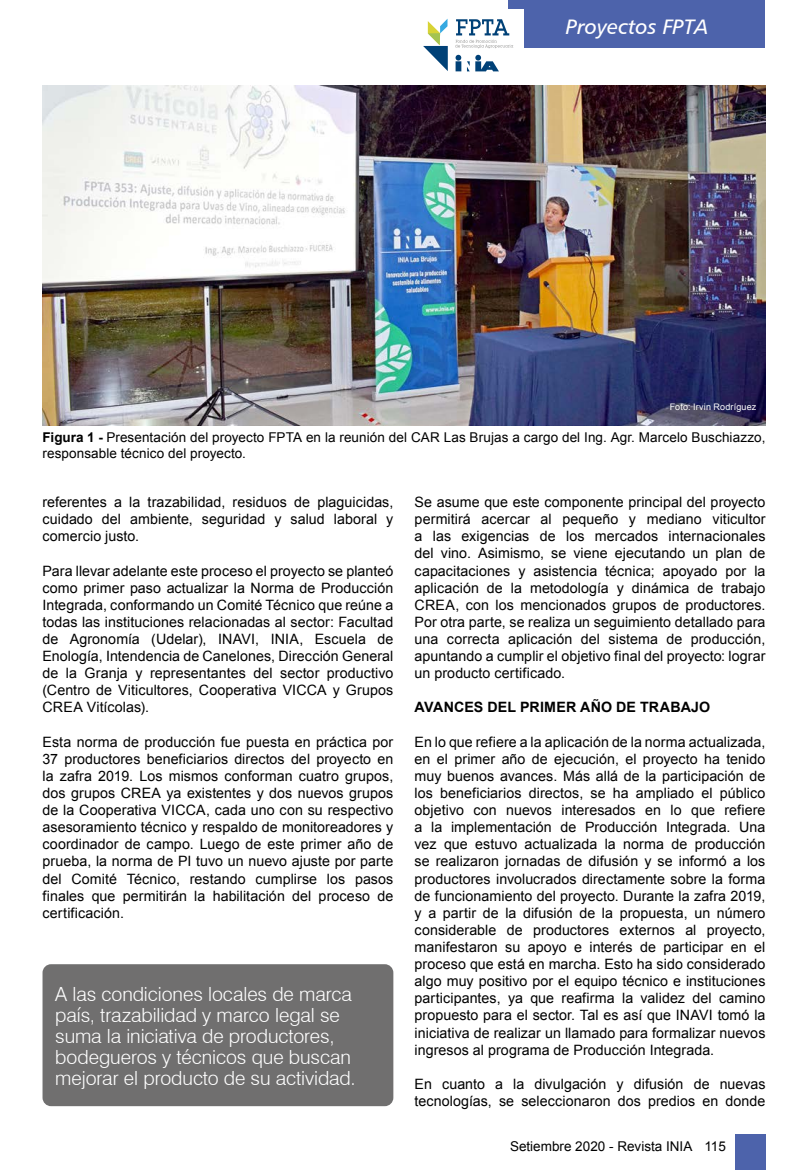
<style>
.page{position:relative;width:808px;height:1170px;background:#fff}
.page>*{position:absolute;margin:0;border:0;box-sizing:border-box;transform-origin:0 0}
.t1{font:21px "Humanist 777 BT Italic B";color:#fff}
.t2{font:300 19.5px/21px "Swiss 721 BT";letter-spacing:-.005em;color:#fff}
.t3{font:14.25px/17.1px "Arial";letter-spacing:.005em;color:#000;text-align:justify}
.t4{font:700 14.25px "Arial";letter-spacing:.01em;color:#000}
.t5{font:13.5px/16.2px "Arial";letter-spacing:.005em;color:#000}
.t6{font:9px "Arial";letter-spacing:.02em;color:#fff}
.s1{font-weight:700}
</style>
<div class="page">
<div style="left:508px;top:0;width:257px;height:47px;background:#4d63ab"></div>
<div style="left:734px;top:1134px;width:31px;height:35px;background:#4d63ab"></div>
<div style="left:412px;top:10px;width:112px;height:71px;background:#fff"></div>
<svg style="left:455px;top:19px;width:58px;height:29px"></svg>
<svg style="left:423px;top:19px;width:25px;height:52px"></svg>
<svg style="left:455px;top:55px;width:44px;height:16px"></svg>
<img style="left:42px;top:85px;width:723px;height:340px">
<div style="left:43px;top:964px;width:350px;height:142px;background:#706f6f;border-radius:9px"></div>
<h1 class="t1" style="left:566px;top:13px;width:144px">Proyectos FPTA</h1>
<p class="t6" style="left:670px;top:401px;width:88px">Foto: Irvin Rodríguez</p>
<p class="t5" style="left:43px;top:429px;width:724px"><span class="s1">Figura 1 -</span> Presentación del proyecto FPTA en la reunión del CAR Las Brujas a cargo del Ing. Agr. Marcelo Buschiazzo, responsable técnico del proyecto.</p>
<p class="t3" style="left:43px;top:493px;width:352px">referentes a la trazabilidad, residuos de plaguicidas, cuidado del ambiente, seguridad y salud laboral y comercio justo.</p>
<p class="t3" style="left:43px;top:562px;width:352px">Para llevar adelante este proceso el proyecto se planteó como primer paso actualizar la Norma de Producción Integrada, conformando un Comité Técnico que reúne a todas las instituciones relacionadas al sector: Facultad de Agronomía (Udelar), INAVI, INIA, Escuela de Enología, Intendencia de Canelones, Dirección General de la Granja y representantes del sector productivo (Centro de Viticultores, Cooperativa VICCA y Grupos CREA Vitícolas).</p>
<p class="t3" style="left:43px;top:733px;width:352px">Esta norma de producción fue puesta en práctica por 37 productores beneficiarios directos del proyecto en la zafra 2019. Los mismos conforman cuatro grupos, dos grupos CREA ya existentes y dos nuevos grupos de la Cooperativa VICCA, cada uno con su respectivo asesoramiento técnico y respaldo de monitoreadores y coordinador de campo. Luego de este primer año de prueba, la norma de PI tuvo un nuevo ajuste por parte del Comité Técnico, restando cumplirse los pasos finales que permitirán la habilitación del proceso de certificación.</p>
<h2 class="t2" style="left:55px;top:982px;width:302px">A las condiciones locales de marca país, trazabilidad y marco legal se suma la iniciativa de productores, bodegueros y técnicos que buscan mejorar el producto de su actividad.</h2>
<p class="t3" style="left:415px;top:493px;width:352px">Se asume que este componente principal del proyecto permitirá acercar al pequeño y mediano viticultor a las exigencias de los mercados internacionales del vino. Asimismo, se viene ejecutando un plan de capacitaciones y asistencia técnica; apoyado por la aplicación de la metodología y dinámica de trabajo CREA, con los mencionados grupos de productores.<br>Por otra parte, se realiza un seguimiento detallado para una correcta aplicación del sistema de producción, apuntando a cumplir el objetivo final del proyecto: lograr un producto certificado.</p>
<p class="t4" style="left:415px;top:697px;width:297px">AVANCES DEL PRIMER AÑO DE TRABAJO</p>
<p class="t3" style="left:415px;top:733px;width:352px">En lo que refiere a la aplicación de la norma actualizada, en el primer año de ejecución, el proyecto ha tenido muy buenos avances. Más allá de la participación de los beneficiarios directos, se ha ampliado el público objetivo con nuevos interesados en lo que refiere a la implementación de Producción Integrada. Una vez que estuvo actualizada la norma de producción se realizaron jornadas de difusión y se informó a los productores involucrados directamente sobre la forma de funcionamiento del proyecto. Durante la zafra 2019, y a partir de la difusión de la propuesta, un número considerable de productores externos al proyecto, manifestaron su apoyo e interés de participar en el proceso que está en marcha. Esto ha sido considerado algo muy positivo por el equipo técnico e instituciones participantes, ya que reafirma la validez del camino propuesto para el sector. Tal es así que INAVI tomó la iniciativa de realizar un llamado para formalizar nuevos ingresos al programa de Producción Integrada.</p>
<p class="t3" style="left:415px;top:1075px;width:352px">En cuanto a la divulgación y difusión de nuevas tecnologías, se seleccionaron dos predios en donde</p>
<p class="t5" style="left:510px;top:1138px;width:184px">Setiembre 2020 - Revista INIA</p>
<p class="t5" style="left:704px;top:1138px;width:23px">115</p>
</div>
